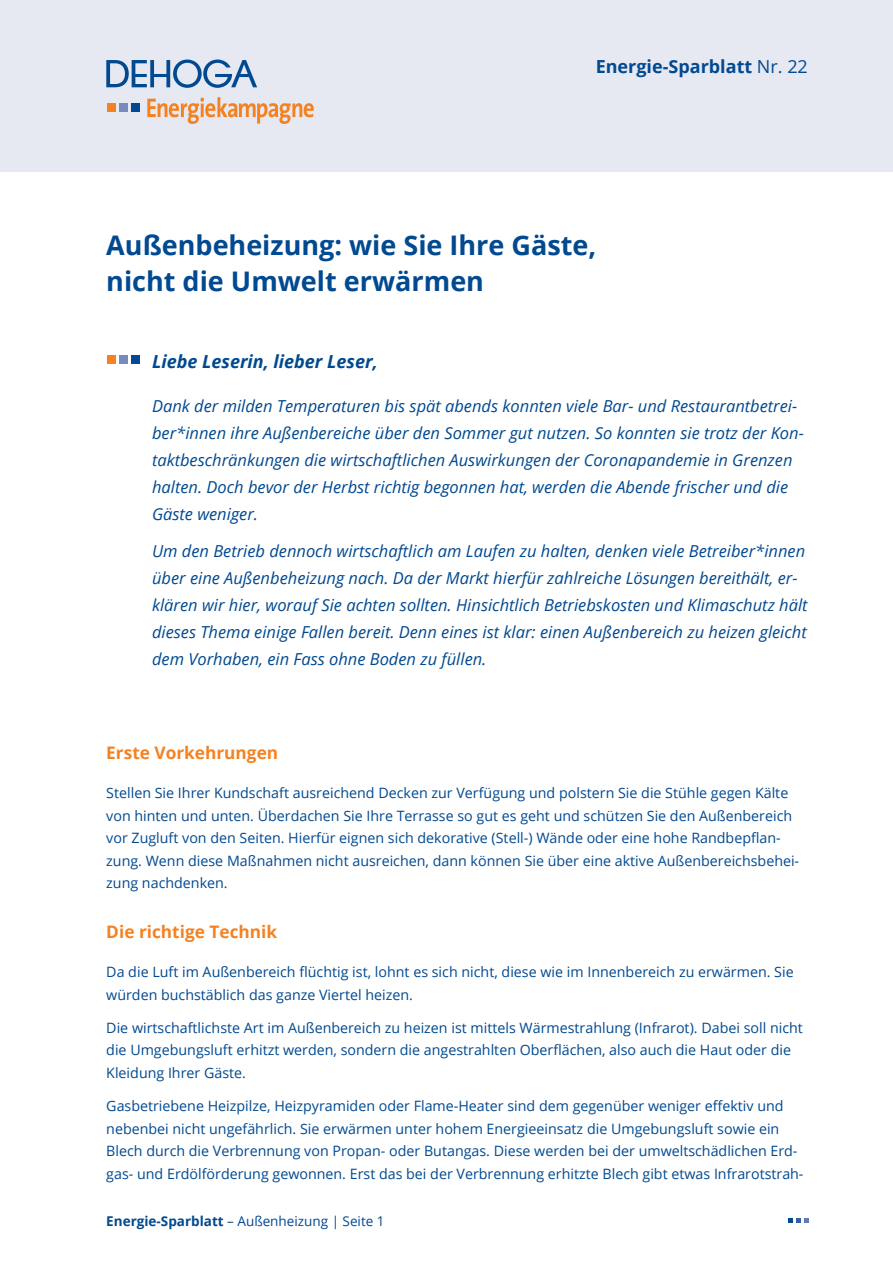
<style>
.page{position:relative;width:893px;height:1263px;background:#fff}
.page>*{position:absolute;margin:0;border:0;box-sizing:border-box;transform-origin:0 0}
.Headline_1{font:700 27px/36px "Open Sans";color:#014990}
.Headline_Intro{font:italic 700 18px "Open Sans";color:#014990}
.t1{font:700 18px "Open Sans";color:#014990}
.Headline_3{font:700 17.25px "Open Sans";color:#f58220}
.Introtext{font:italic 16.5px/27px "Open Sans";color:#014990}
.Fliesstext{font:14.25px/22.5px "Open Sans";color:#014990}
.t2{font:13.5px "Open Sans";color:#014990}
.s1{font-weight:400}
.s2{font-weight:700}
</style>
<div class="page">
<div style="left:0;top:0;width:893px;height:171px;background:#e6e8f2"></div>
<svg style="left:106px;top:60px;width:151px;height:28px"></svg>
<div style="left:132px;top:103px;width:8px;height:8px;background:#014990"></div>
<div style="left:119px;top:103px;width:8px;height:8px;background:#788bbc"></div>
<div style="left:107px;top:103px;width:8px;height:8px;background:#f58220"></div>
<svg style="left:147px;top:97px;width:167px;height:27px"></svg>
<svg style="left:788px;top:1218px;width:20px;height:4px"></svg>
<div style="left:132px;top:355px;width:8px;height:8px;background:#014990"></div>
<div style="left:119px;top:355px;width:8px;height:8px;background:#788bbc"></div>
<div style="left:107px;top:355px;width:8px;height:8px;background:#f58220"></div>
<p class="t1" style="left:596px;top:54px;width:214px">Energie-Sparblatt <span class="s1">Nr. 22</span></p>
<p class="Headline_1" style="left:106px;top:226px;width:491px">Außenbeheizung: wie Sie Ihre Gäste, nicht die Umwelt erwärmen</p>
<p class="Headline_Intro" style="left:152px;top:349px;width:227px">Liebe Leserin, lieber Leser,</p>
<p class="Introtext" style="left:152px;top:392px;width:653px">Dank der milden Temperaturen bis spät abends konnten viele Bar- und Restaurantbetrei&shy;ber*innen ihre Außenbereiche über den Sommer gut nutzen. So konnten sie trotz der Kon&shy;taktbeschränkungen die wirtschaftlichen Auswirkungen der Coronapandemie in Grenzen halten. Doch bevor der Herbst richtig begonnen hat, werden die Abende frischer und die Gäste weniger.</p>
<p class="Introtext" style="left:152px;top:537px;width:657px">Um den Betrieb dennoch wirtschaftlich am Laufen zu halten, denken viele Betreiber*innen über eine Außenbeheizung nach. Da der Markt hierfür zahlreiche Lösungen bereithält, er&shy;klären wir hier, worauf Sie achten sollten. Hinsichtlich Betriebskosten und Klimaschutz hält dieses Thema einige Fallen bereit. Denn eines ist klar: einen Außenbereich zu heizen gleicht dem Vorhaben, ein Fass ohne Boden zu füllen.</p>
<p class="Headline_3" style="left:106px;top:740px;width:173px">Erste Vorkehrungen</p>
<p class="Fliesstext" style="left:106px;top:781px;width:694px">Stellen Sie Ihrer Kundschaft ausreichend Decken zur Verfügung und polstern Sie die Stühle gegen Kälte von hinten und unten. Überdachen Sie Ihre Terrasse so gut es geht und schützen Sie den Außenbereich vor Zugluft von den Seiten. Hierfür eignen sich dekorative (Stell-) Wände oder eine hohe Randbepflan&shy;zung. Wenn diese Maßnahmen nicht ausreichen, dann können Sie über eine aktive Außenbereichsbehei&shy;zung nachdenken.</p>
<p class="Headline_3" style="left:106px;top:919px;width:172px">Die richtige Technik</p>
<p class="Fliesstext" style="left:106px;top:960px;width:689px">Da die Luft im Außenbereich flüchtig ist, lohnt es sich nicht, diese wie im Innenbereich zu erwärmen. Sie würden buchstäblich das ganze Viertel heizen.</p>
<p class="Fliesstext" style="left:106px;top:1016px;width:698px">Die wirtschaftlichste Art im Außenbereich zu heizen ist mittels Wärmestrahlung (Infrarot). Dabei soll nicht die Umgebungsluft erhitzt werden, sondern die angestrahlten Oberflächen, also auch die Haut oder die<br>Kleidung Ihrer Gäste.</p>
<p class="Fliesstext" style="left:106px;top:1094px;width:699px">Gasbetriebene Heizpilze, Heizpyramiden oder Flame-Heater sind dem gegenüber weniger effektiv und nebenbei nicht ungefährlich. Sie erwärmen unter hohem Energieeinsatz die Umgebungsluft sowie ein Blech durch die Verbrennung von Propan- oder Butangas. Diese werden bei der umweltschädlichen Erd&shy;gas- und Erdölförderung gewonnen. Erst das bei der Verbrennung erhitzte Blech gibt etwas Infrarotstrah-</p>
<p class="t2" style="left:106px;top:1211px;width:280px"><span class="s2">Energie-Sparblatt</span> – Außenheizung | Seite 1</p>
</div>
